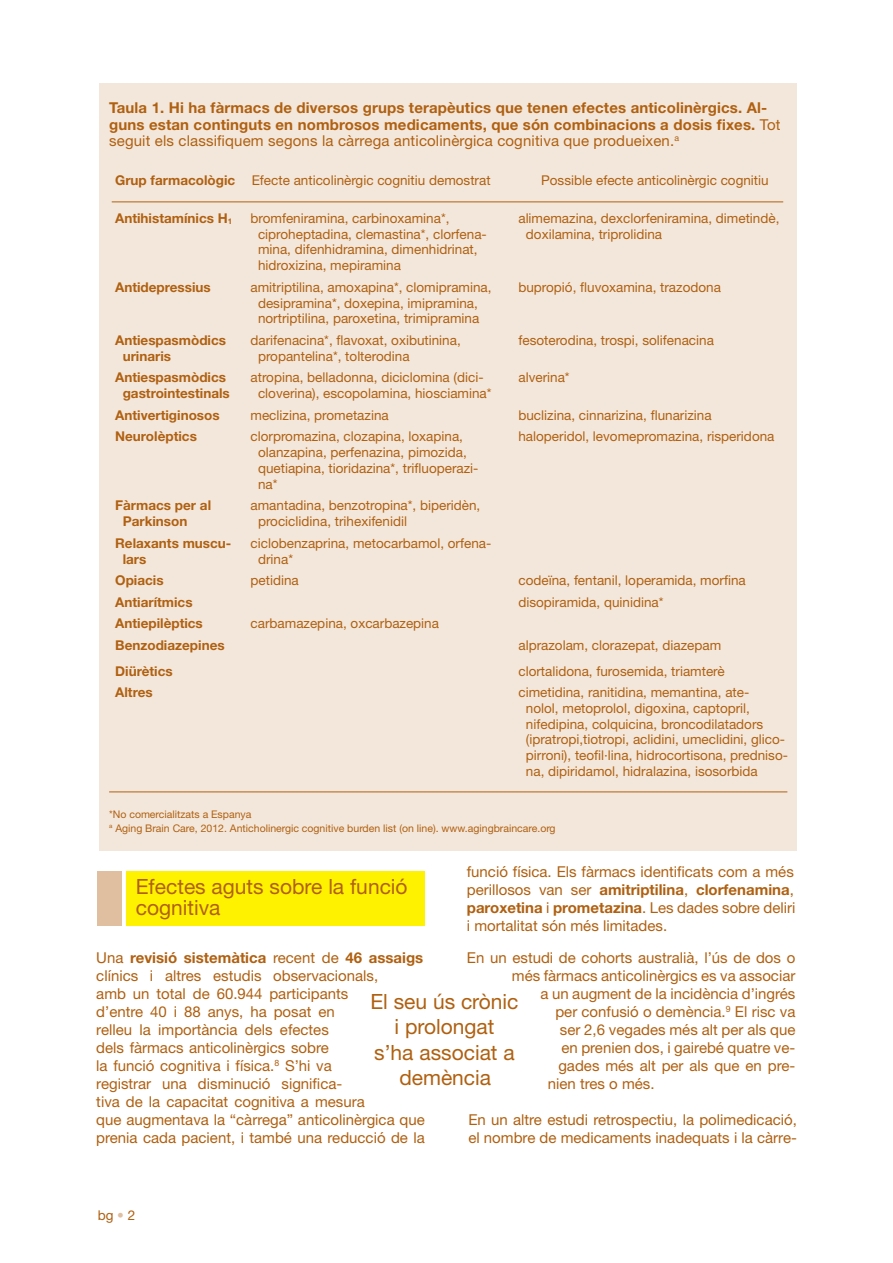
<style>
.page{position:relative;width:893px;height:1263px;background:#fff}
.page>*{position:absolute;margin:0;border:0;box-sizing:border-box;transform-origin:0 0}
.t1{font:21px/25.5px "Helvetica Neue LT Std";color:#b06010}
.t2{font:15px/18px "Helvetica Neue LT Std";color:#b06010}
.t3{font:700 15px/16.5px "Helvetica Neue LT Std";letter-spacing:.01em;color:#b06010}
.t4{font:13.5px/15.8px "Helvetica Neue LT Std";color:#b06010}
.t5{font:700 13.5px/15.8px "Helvetica Neue LT Std";color:#b06010}
.t6{font:10.5px/13.5px "Helvetica Neue LT Std";color:#b06010}
.s1{font-weight:400}
.s2{font-weight:700}
.s3{color:#dfbfa0}
</style>
<div class="page">
<div style="left:99px;top:83px;width:697px;height:767px;background:#f3e7db"></div>
<div style="left:97px;top:871px;width:24px;height:55px;background:#dfbfa0"></div>
<div style="left:126px;top:871px;width:298px;height:55px;background:#fff200"></div>
<hr style="left:112px;top:201px;width:671px;height:1px;background:#b06010">
<hr style="left:109px;top:792px;width:678px;height:1px;background:#b06010">
<p class="t3" style="left:109px;top:99px;width:673px">Taula 1. Hi ha fàrmacs de diversos grups terapèutics que tenen efectes anticolinèrgics. Al&shy;guns estan continguts en nombrosos medicaments, que són combinacions a dosis fixes. <span class="s1">Tot seguit els classifiquem segons la càrrega anticolinèrgica cognitiva que produeixen.</span><sup>a</sup></p>
<p class="t4" style="left:115px;top:172px;width:377px"><span class="s2">Grup farmacològic</span> Efecte anticolinèrgic cognitiu demostrat</p>
<p class="t4" style="left:541px;top:172px;width:229px">Possible efecte anticolinèrgic cognitiu</p>
<p class="t5" style="left:115px;top:210px;width:119px">Antihistamínics H<sub>1</sub></p>
<p class="t4" style="left:258px;top:210px;width:230px;text-indent:-8px">bromfeniramina, carbinoxamina*, ciproheptadina, clemastina*, clorfena&shy;mina, difenhidramina, dimenhidrinat, hidroxizina, mepiramina</p>
<p class="t4" style="left:526px;top:210px;width:255px;text-indent:-8px">alimemazina, dexclorfeniramina, dimetindè, doxilamina, triprolidina</p>
<p class="t5" style="left:115px;top:279px;width:97px">Antidepressius</p>
<p class="t4" style="left:251px;top:279px;width:243px;text-align:center">amitriptilina, amoxapina*, clomipramina, desipramina*, doxepina, imipramina, nortriptilina, paroxetina, trimipramina</p>
<p class="t4" style="left:518px;top:279px;width:204px">bupropió, fluvoxamina, trazodona</p>
<p class="t5" style="left:123px;top:332px;width:105px;text-indent:-8px">Antiespasmòdics urinaris</p>
<p class="t4" style="left:258px;top:332px;width:204px;text-indent:-8px">darifenacina*, flavoxat, oxibutinina, propantelina*, tolterodina</p>
<p class="t4" style="left:518px;top:332px;width:197px">fesoterodina, trospi, solifenacina</p>
<p class="t5" style="left:115px;top:369px;width:116px;text-align:center">Antiespasmòdics gastrointestinals</p>
<p class="t4" style="left:251px;top:370px;width:243px;text-align:center">atropina, belladonna, diciclomina (dici&shy;cloverina), escopolamina, hiosciamina*</p>
<p class="t4" style="left:518px;top:370px;width:53px">alverina*</p>
<p class="t5" style="left:115px;top:407px;width:106px">Antivertiginosos</p>
<p class="t4" style="left:251px;top:407px;width:140px">meclizina, prometazina</p>
<p class="t4" style="left:518px;top:407px;width:195px">buclizina, cinnarizina, flunarizina</p>
<p class="t5" style="left:115px;top:428px;width:83px">Neurolèptics</p>
<p class="t4" style="left:258px;top:429px;width:222px;text-indent:-8px">clorpromazina, clozapina, loxapina, olanzapina, perfenazina, pimozida, quetiapina, tioridazina*, trifluoperazi&shy;na*</p>
<p class="t4" style="left:518px;top:429px;width:258px">haloperidol, levomepromazina, risperidona</p>
<p class="t5" style="left:123px;top:497px;width:90px;text-indent:-8px">Fàrmacs per al<br>Parkinson</p>
<p class="t4" style="left:258px;top:497px;width:224px;text-indent:-8px">amantadina, benzotropina*, biperidèn, prociclidina, trihexifenidil</p>
<p class="t5" style="left:123px;top:535px;width:110px;text-indent:-8px">Relaxants muscu&shy;lars</p>
<p class="t4" style="left:258px;top:535px;width:235px;text-indent:-8px">ciclobenzaprina, metocarbamol, orfena&shy;drina*</p>
<p class="t5" style="left:115px;top:572px;width:50px">Opiacis</p>
<p class="t4" style="left:251px;top:572px;width:50px">petidina</p>
<p class="t4" style="left:518px;top:572px;width:229px">codeïna, fentanil, loperamida, morfina</p>
<p class="t5" style="left:115px;top:594px;width:79px">Antiarítmics</p>
<p class="t4" style="left:518px;top:594px;width:147px">disopiramida, quinidina*</p>
<p class="t5" style="left:115px;top:615px;width:89px">Antiepilèptics</p>
<p class="t4" style="left:251px;top:616px;width:190px">carbamazepina, oxcarbazepina</p>
<p class="t5" style="left:115px;top:637px;width:111px">Benzodiazepines</p>
<p class="t4" style="left:518px;top:637px;width:204px">alprazolam, clorazepat, diazepam</p>
<p class="t5" style="left:115px;top:662px;width:59px">Diürètics</p>
<p class="t4" style="left:518px;top:663px;width:208px">clortalidona, furosemida, triamterè</p>
<p class="t5" style="left:115px;top:684px;width:39px">Altres</p>
<p class="t4" style="left:526px;top:684px;width:264px;text-indent:-8px">cimetidina, ranitidina, memantina, ate-<br>nolol, metoprolol, digoxina, captopril, nifedipina, colquicina, broncodilatadors (ipratropi,tiotropi, aclidini, umeclidini, glico&shy;pirroni), teofil·lina, hidrocortisona, predniso&shy;na, dipiridamol, hidralazina, isosorbida</p>
<p class="t6" style="left:109px;top:808px;width:448px">*No comercialitzats a Espanya<br><sup>a</sup> Aging Brain Care, 2012. Anticholinergic cognitive burden list (on line). www.agingbraincare.org</p>
<p class="t2" style="left:467px;top:863px;width:330px;text-align:justify">funció física. Els fàrmacs identificats com a més perillosos van ser <span class="s2">amitriptilina</span>, <span class="s2">clorfenamina</span>, <span class="s2">paroxetina</span> i <span class="s2">prometazina</span>. Les dades sobre deliri i mortalitat són més limitades.</p>
<p class="t2" style="left:467px;top:948px;width:330px">En un estudi de cohorts australià, l’ús de dos o</p>
<p class="t2" style="left:512px;top:966px;width:285px">més fàrmacs anticolinèrgics es va associar</p>
<p class="t2" style="left:540px;top:984px;width:256px">a un augment de la incidència d’ingrés</p>
<p class="t2" style="left:555px;top:1002px;width:241px">per confusió o demència.<sup>9</sup> El risc va</p>
<p class="t2" style="left:560px;top:1020px;width:237px">ser 2,6 vegades més alt per als que</p>
<p class="t2" style="left:561px;top:1038px;width:235px">en prenien dos, i gairebé quatre ve-</p>
<p class="t2" style="left:558px;top:1056px;width:238px">gades més alt per als que en pre-</p>
<p class="t2" style="left:548px;top:1074px;width:108px">nien tres o més.</p>
<p class="t2" style="left:468px;top:1110px;width:330px">En un altre estudi retrospectiu, la polimedicació, el nombre de medicaments inadequats i la càrre-</p>
<h1 class="t1" style="left:136px;top:876px;width:273px;line-height:21px">Efectes aguts sobre la funció cognitiva</h1>
<p class="t2" style="left:96px;top:948px;width:330px">Una <span class="s2">revisió sistemàtica</span> recent de <span class="s2">46 assaigs </span>clínics i altres estudis observacionals,<br>amb un total de 60.944 participants<br>d’entre 40 i 88 anys, ha posat en<br>relleu la importància dels efectes<br>dels fàrmacs anticolinèrgics sobre<br>la funció cognitiva i física.<sup>8</sup> S’hi va<br>registrar una disminució significa-<br>tiva de la capacitat cognitiva a mesura<br>que augmentava la “càrrega” anticolinèrgica que prenia cada pacient, i també una reducció de la</p>
<h1 class="t1" style="left:370px;top:988px;width:150px;text-align:center">El seu ús crònic i prolongat<br>s’ha associat a demència</h1>
<p class="t4" style="left:98px;top:1207px;width:39px">bg <span class="s3">•</span> 2</p>
</div>
